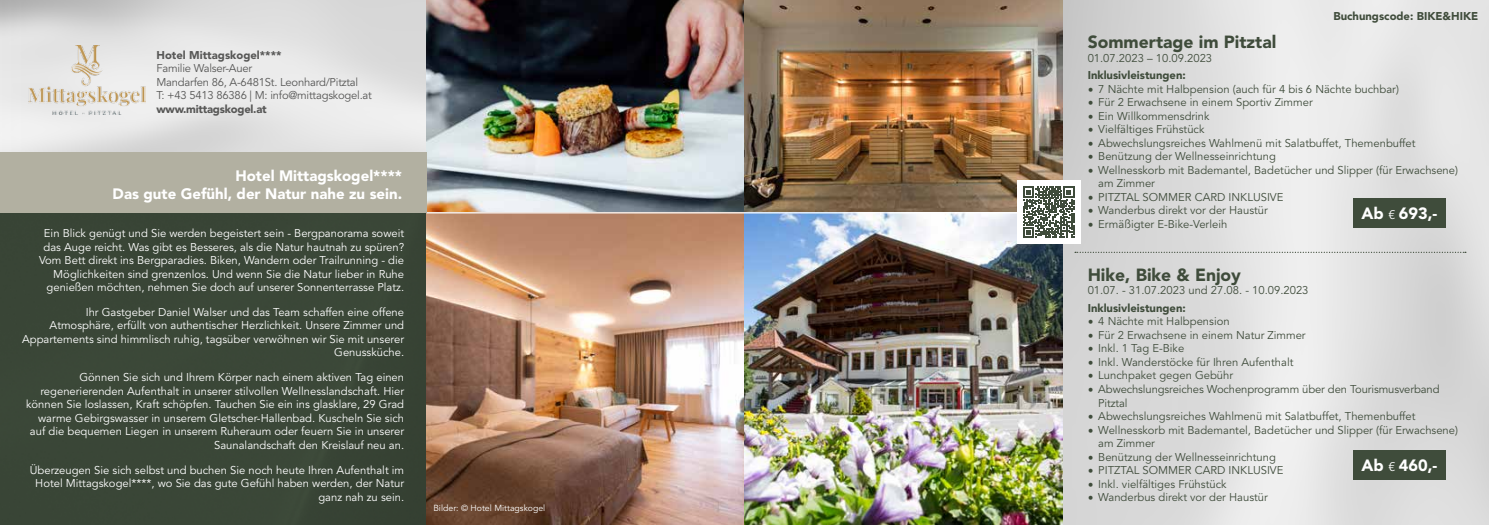
<style>
.page{position:relative;width:1489px;height:525px;background:#fff}
.page>*{position:absolute;margin:0;border:0;box-sizing:border-box;transform-origin:0 0}
.t1{font:900 17.5px "Avenir LT Std";color:#3f4c3b}
.t2{font:900 16.25px "Avenir LT Std";color:#fff}
.t3{font:900 15px/18px "Avenir LT Std";color:#fff;text-align:right}
.t4{font:11.25px/13.5px "Avenir LT Std";color:#fff;text-align:right}
.t5{font:11.25px/13.5px "Avenir LT Std";color:#3f4c3b}
.t6{font:11.25px/13.5px "Avenir LT Std";letter-spacing:-.02em;color:#575756}
.t7{font:900 11.25px "Avenir LT Std";color:#3f4c3b}
.t8{font:900 11.25px "Avenir LT Std";color:#575756}
.t9{font:900 11.25px "Avenir LT Std";letter-spacing:-.02em;color:#575756}
.t10{font:8.75px "Avenir LT Std";color:#fff}
.s1{font-family:"Minion Pro";font-size:15px}
.s2{font-weight:400;font-size:12.5px}
</style>
<div class="page">
<img style="left:744px;top:0;width:744px;height:524px">
<img style="left:0;top:213px;width:744px;height:311px">
<img style="left:426px;top:0;width:318px;height:216px">
<hr style="left:426px;top:212px;width:636px;height:1px;background:#fff">
<div style="left:1352px;top:198px;width:93px;height:29px;background:#3f4c3b"></div>
<div style="left:1352px;top:450px;width:93px;height:29px;background:#3f4c3b"></div>
<svg style="left:1075px;top:251px;width:390px;height:2px"></svg>
<div style="left:0;top:152px;width:426px;height:61px;background:#b2b0a1"></div>
<img style="left:28px;top:45px;width:117px;height:70px">
<div style="left:1016px;top:180px;width:64px;height:64px;background:#fff"></div>
<svg style="left:1023px;top:186px;width:51px;height:52px"></svg>
<p class="t8" style="left:156px;top:48px;width:127px">Hotel Mittagskogel****</p>
<p class="t6" style="left:156px;top:62px;width:217px">Familie Walser-Auer<br>Mandarfen 86, A-6481St. Leonhard/Pitztal<br>T: +43 5413 86386 | M: info@mittagskogel.at</p>
<p class="t9" style="left:156px;top:102px;width:112px">www.mittagskogel.at</p>
<h3 class="t3" style="left:113px;top:166px;width:291px">Hotel Mittagskogel****<br>Das gute Gefühl, der Natur nahe zu sein.</h3>
<p class="t4" style="left:39px;top:226px;width:366px">Ein Blick genügt und Sie werden begeistert sein - Bergpanorama soweit das Auge reicht. Was gibt es Besseres, als die Natur hautnah zu spüren?<br>Vom Bett direkt ins Bergparadies. Biken, Wandern oder Trailrunning - die Möglichkeiten sind grenzenlos. Und wenn Sie die Natur lieber in Ruhe genießen möchten, nehmen Sie doch auf unserer Sonnenterrasse Platz.</p>
<p class="t4" style="left:22px;top:305px;width:383px">Ihr Gastgeber Daniel Walser und das Team schaffen eine offene Atmosphäre, erfüllt von authentischer Herzlichkeit. Unsere Zimmer und Appartements sind himmlisch ruhig, tagsüber verwöhnen wir Sie mit unserer Genussküche.</p>
<p class="t4" style="left:26px;top:370px;width:379px">Gönnen Sie sich und Ihrem Körper nach einem aktiven Tag einen regenerierenden Aufenthalt in unserer stilvollen Wellnesslandschaft. Hier können Sie loslassen, Kraft schöpfen. Tauchen Sie ein ins glasklare, 29 Grad warme Gebirgswasser in unserem Gletscher-Hallenbad. Kuscheln Sie sich auf die bequemen Liegen in unserem Ruheraum oder feuern Sie in unserer Saunalandschaft den Kreislauf neu an.</p>
<p class="t4" style="left:30px;top:463px;width:376px">Überzeugen Sie sich selbst und buchen Sie noch heute Ihren Aufenthalt im<br>Hotel Mittagskogel****, wo Sie das gute Gefühl haben werden, der Natur ganz nah zu sein.</p>
<p class="t10" style="left:433px;top:502px;width:113px">Bilder: © Hotel Mittagskogel</p>
<p class="t7" style="left:1333px;top:10px;width:146px">Buchungscode: BIKE&amp;HIKE</p>
<h1 class="t1" style="left:1087px;top:31px;width:190px">Sommertage im Pitztal</h1>
<p class="t5" style="left:1087px;top:51px;width:126px">01.07.2023 – 10.09.2023</p>
<p class="t7" style="left:1087px;top:68px;width:100px">Inklusivleistungen:</p>
<p class="t5" style="left:1087px;top:82px;width:313px"><span class="s1">•</span> 7 Nächte mit Halbpension (auch für 4 bis 6 Nächte buchbar)</p>
<p class="t5" style="left:1087px;top:96px;width:227px"><span class="s1">•</span> Für 2 Erwachsene in einem Sportiv Zimmer</p>
<p class="t5" style="left:1087px;top:109px;width:123px"><span class="s1">•</span> Ein Willkommensdrink</p>
<p class="t5" style="left:1087px;top:123px;width:118px"><span class="s1">•</span> Vielfältiges Frühstück</p>
<p class="t5" style="left:1087px;top:136px;width:329px"><span class="s1">•</span> Abwechslungsreiches Wahlmenü mit Salatbuffet, Themenbuffet</p>
<p class="t5" style="left:1087px;top:150px;width:190px"><span class="s1">•</span> Benützung der Wellnesseinrichtung</p>
<p class="t5" style="left:1098px;top:163px;width:361px;text-indent:-11px"><span class="s1">•</span> Wellnesskorb mit Bademantel, Badetücher und Slipper (für Erwachsene) am Zimmer</p>
<p class="t5" style="left:1087px;top:190px;width:197px"><span class="s1">•</span> PITZTAL SOMMER CARD INKLUSIVE</p>
<p class="t5" style="left:1087px;top:204px;width:182px"><span class="s1">•</span> Wanderbus direkt vor der Haustür</p>
<p class="t5" style="left:1087px;top:217px;width:141px"><span class="s1">•</span> Ermäßigter E-Bike-Verleih</p>
<h1 class="t1" style="left:1087px;top:264px;width:155px">Hike, Bike &amp; Enjoy</h1>
<p class="t5" style="left:1087px;top:284px;width:222px">01.07. - 31.07.2023 und 27.08. - 10.09.2023</p>
<p class="t7" style="left:1087px;top:301px;width:100px">Inklusivleistungen:</p>
<p class="t5" style="left:1087px;top:315px;width:143px"><span class="s1">•</span> 4 Nächte mit Halbpension</p>
<p class="t5" style="left:1087px;top:328px;width:219px"><span class="s1">•</span> Für 2 Erwachsene in einem Natur Zimmer</p>
<p class="t5" style="left:1087px;top:342px;width:98px"><span class="s1">•</span> Inkl. 1 Tag E-Bike</p>
<p class="t5" style="left:1087px;top:355px;width:207px"><span class="s1">•</span> Inkl. Wanderstöcke für Ihren Aufenthalt</p>
<p class="t5" style="left:1087px;top:369px;width:147px"><span class="s1">•</span> Lunchpaket gegen Gebühr</p>
<p class="t5" style="left:1098px;top:382px;width:343px;text-indent:-11px"><span class="s1">•</span> Abwechslungsreiches Wochenprogramm über den Tourismusverband<br>Pitztal</p>
<p class="t5" style="left:1087px;top:409px;width:329px"><span class="s1">•</span> Abwechslungsreiches Wahlmenü mit Salatbuffet, Themenbuffet</p>
<p class="t5" style="left:1098px;top:423px;width:361px;text-indent:-11px"><span class="s1">•</span> Wellnesskorb mit Bademantel, Badetücher und Slipper (für Erwachsene) am Zimmer</p>
<p class="t5" style="left:1087px;top:450px;width:190px"><span class="s1">•</span> Benützung der Wellnesseinrichtung</p>
<p class="t5" style="left:1087px;top:463px;width:197px"><span class="s1">•</span> PITZTAL SOMMER CARD INKLUSIVE</p>
<p class="t5" style="left:1087px;top:477px;width:140px"><span class="s1">•</span> Inkl. vielfältiges Frühstück</p>
<p class="t5" style="left:1087px;top:490px;width:182px"><span class="s1">•</span> Wanderbus direkt vor der Haustür</p>
<h2 class="t2" style="left:1361px;top:204px;width:77px">Ab <span class="s2">€</span> 693,-</h2>
<h2 class="t2" style="left:1361px;top:455px;width:77px">Ab <span class="s2">€</span> 460,-</h2>
</div>
